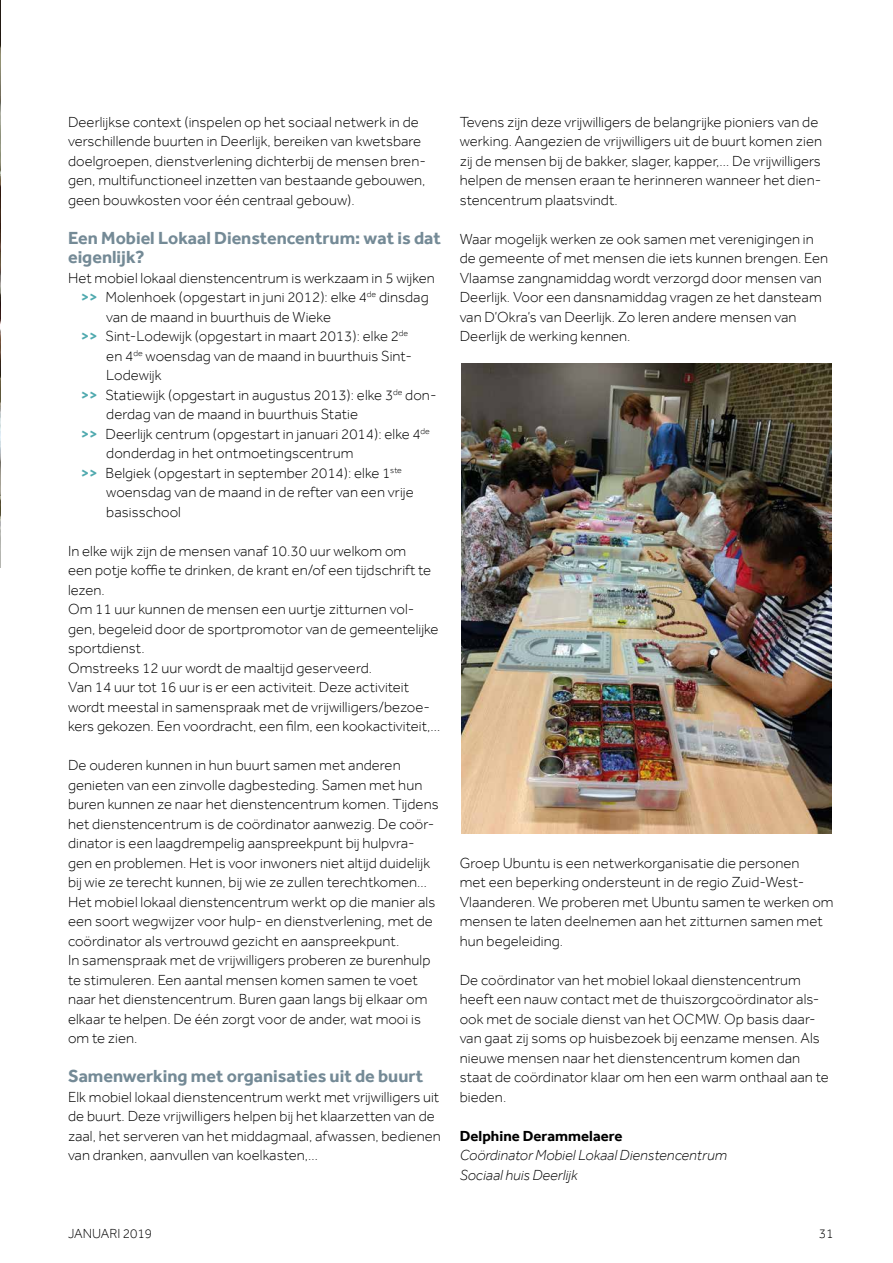
<style>
.page{position:relative;width:893px;height:1263px;background:#fff}
.page>*{position:absolute;margin:0;border:0;box-sizing:border-box;transform-origin:0 0}
.t1{font:700 18px/19.5px "Effra";color:#748a96}
.t2{font:300 15px/19.5px "Effra";letter-spacing:.005em;color:#000}
.t3{font:italic 300 15px/19.5px "Effra";letter-spacing:.005em;color:#000}
.t4{font:700 15px "Effra";letter-spacing:.005em;color:#000}
.t5{font:300 13.5px "Effra";color:#000}
.s1{font-weight:700;color:#4fa9ae}
</style>
<div class="page">
<img style="left:0;top:0;width:1px;height:567px">
<img style="left:462px;top:364px;width:370px;height:469px">
<p class="t2" style="left:68px;top:112px;width:359px">Deerlijkse context (inspelen op het sociaal netwerk in de verschillende buurten in Deerlijk, bereiken van kwetsbare doelgroepen, dienstverlening dichterbij de mensen bren&shy;gen, multifunctioneel inzetten van bestaande gebouwen, geen bouwkosten voor één centraal gebouw).</p>
<p class="t1" style="left:68px;top:228px;width:374px">Een Mobiel Lokaal Dienstencentrum: wat is dat eigenlijk?</p>
<p class="t2" style="left:68px;top:268px;width:368px">Het mobiel lokaal dienstencentrum is werkzaam in 5 wijken</p>
<p class="t2" style="left:81px;top:287px;width:349px"><span class="s1">&gt;&gt;</span> Molenhoek (opgestart in juni 2012): elke 4<sup>de</sup> dinsdag</p>
<p class="t2" style="left:106px;top:307px;width:226px">van de maand in buurthuis de Wieke</p>
<p class="t2" style="left:81px;top:326px;width:329px"><span class="s1">&gt;&gt;</span> Sint-Lodewijk (opgestart in maart 2013): elke 2<sup>de</sup></p>
<p class="t2" style="left:106px;top:346px;width:307px">en 4<sup>de</sup> woensdag van de maand in buurthuis Sint-</p>
<p class="t2" style="left:106px;top:365px;width:57px">Lodewijk</p>
<p class="t2" style="left:81px;top:385px;width:357px"><span class="s1">&gt;&gt;</span> Statiewijk (opgestart in augustus 2013): elke 3<sup>de</sup> don-</p>
<p class="t2" style="left:106px;top:404px;width:253px">derdag van de maand in buurthuis Statie</p>
<p class="t2" style="left:81px;top:424px;width:351px"><span class="s1">&gt;&gt;</span> Deerlijk centrum (opgestart in januari 2014): elke 4<sup>de</sup></p>
<p class="t2" style="left:106px;top:443px;width:249px">donderdag in het ontmoetingscentrum</p>
<p class="t2" style="left:81px;top:463px;width:323px"><span class="s1">&gt;&gt;</span> Belgiek (opgestart in september 2014): elke 1<sup>ste</sup></p>
<p class="t2" style="left:106px;top:482px;width:309px">woensdag van de maand in de refter van een vrije</p>
<p class="t2" style="left:106px;top:502px;width:76px">basisschool</p>
<p class="t2" style="left:68px;top:541px;width:374px">In elke wijk zijn de mensen vanaf 10.30 uur welkom om<br>een potje koffie te drinken, de krant en/of een tijdschrift te lezen.<br>Om 11 uur kunnen de mensen een uurtje zitturnen vol&shy;gen, begeleid door de sportpromotor van de gemeentelijke sportdienst.<br>Omstreeks 12 uur wordt de maaltijd geserveerd.<br>Van 14 uur tot 16 uur is er een activiteit. Deze activiteit wordt meestal in samenspraak met de vrijwilligers/bezoe&shy;kers gekozen. Een voordracht, een film, een kookactiviteit,…</p>
<p class="t2" style="left:68px;top:755px;width:372px">De ouderen kunnen in hun buurt samen met anderen genieten van een zinvolle dagbesteding. Samen met hun buren kunnen ze naar het dienstencentrum komen. Tijdens het dienstencentrum is de coördinator aanwezig. De coör&shy;dinator is een laagdrempelig aanspreekpunt bij hulpvra&shy;gen en problemen. Het is voor inwoners niet altijd duidelijk bij wie ze terecht kunnen, bij wie ze zullen terechtkomen… Het mobiel lokaal dienstencentrum werkt op die manier als een soort wegwijzer voor hulp- en dienstverlening, met de coördinator als vertrouwd gezicht en aanspreekpunt.<br>In samenspraak met de vrijwilligers proberen ze burenhulp te stimuleren. Een aantal mensen komen samen te voet naar het dienstencentrum. Buren gaan langs bij elkaar om elkaar te helpen. De één zorgt voor de ander, wat mooi is om te zien.</p>
<p class="t1" style="left:68px;top:1066px;width:357px">Samenwerking met organisaties uit de buurt</p>
<p class="t2" style="left:68px;top:1087px;width:374px">Elk mobiel lokaal dienstencentrum werkt met vrijwilligers uit de buurt. Deze vrijwilligers helpen bij het klaarzetten van de zaal, het serveren van het middagmaal, afwassen, bedienen van dranken, aanvullen van koelkasten,…</p>
<p class="t2" style="left:460px;top:112px;width:364px">Tevens zijn deze vrijwilligers de belangrijke pioniers van de werking. Aangezien de vrijwilligers uit de buurt komen zien zij de mensen bij de bakker, slager, kapper,… De vrijwilligers helpen de mensen eraan te herinneren wanneer het dien&shy;stencentrum plaatsvindt.</p>
<p class="t2" style="left:460px;top:229px;width:370px">Waar mogelijk werken ze ook samen met verenigingen in de gemeente of met mensen die iets kunnen brengen. Een Vlaamse zangnamiddag wordt verzorgd door mensen van Deerlijk. Voor een dansnamiddag vragen ze het dansteam van D’Okra’s van Deerlijk. Zo leren andere mensen van Deerlijk de werking kennen.</p>
<p class="t2" style="left:460px;top:853px;width:375px">Groep Ubuntu is een netwerkorganisatie die personen<br>met een beperking ondersteunt in de regio Zuid-West-Vlaanderen. We proberen met Ubuntu samen te werken om mensen te laten deelnemen aan het zitturnen samen met hun begeleiding.</p>
<p class="t2" style="left:460px;top:970px;width:370px">De coördinator van het mobiel lokaal dienstencentrum heeft een nauw contact met de thuiszorgcoördinator als&shy;ook met de sociale dienst van het OCMW. Op basis daar&shy;van gaat zij soms op huisbezoek bij eenzame mensen. Als nieuwe mensen naar het dienstencentrum komen dan staat de coördinator klaar om hen een warm onthaal aan te bieden.</p>
<p class="t4" style="left:460px;top:1127px;width:164px">Delphine Derammelaere</p>
<p class="t3" style="left:460px;top:1145px;width:269px">Coördinator Mobiel Lokaal Dienstencentrum<br>Sociaal huis Deerlijk</p>
<p class="t5" style="left:68px;top:1225px;width:86px">JANUARI 2019</p>
<p class="t5" style="left:819px;top:1225px;width:16px">31</p>
</div>
